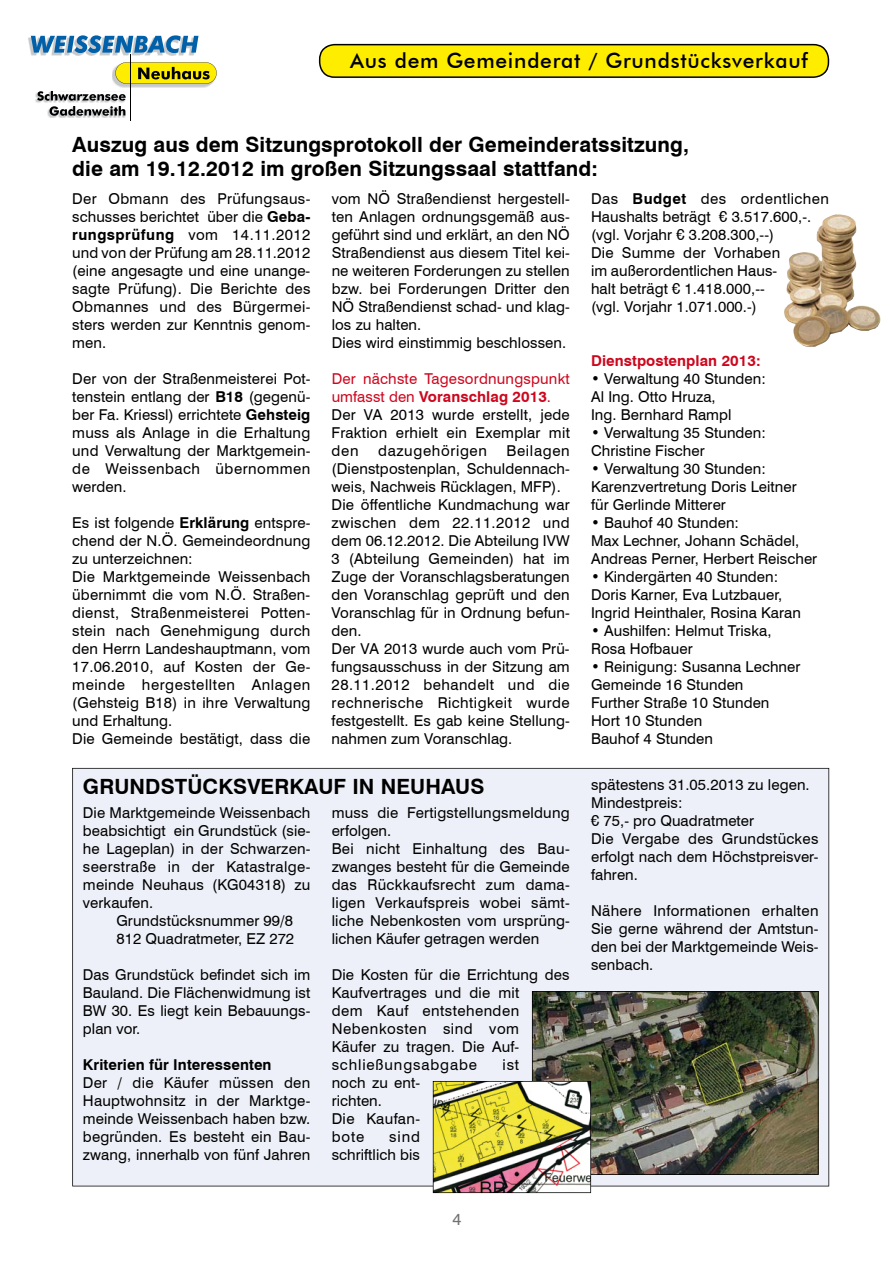
<style>
.page{position:relative;width:893px;height:1263px;background:#fff}
.page>*{position:absolute;margin:0;border:0;box-sizing:border-box;transform-origin:0 0}
.t1{font:700 21px/24px "Swiss 721 BT";letter-spacing:.005em;color:#000}
.t2{font:500 21px "Futura BT";letter-spacing:.035em;color:#000}
.t3{font:16.5px "Swiss 721 BT";color:#707172}
.t4{font:15px/18px "Swiss 721 BT";letter-spacing:.005em;color:#000}
.t5{font:700 15px "Swiss 721 BT";letter-spacing:.005em;color:#000}
.t6{font:700 15px "Swiss 721 BT";letter-spacing:.005em;color:#cd071e}
.t7{font:15px "Swiss 721 BT";letter-spacing:.045em;color:#000}
.s1{font-weight:700}
.s2{color:#cd071e}
.s3{font-weight:700;color:#cd071e}
</style>
<div class="page">
<img style="left:28px;top:37px;width:167px;height:19px">
<svg style="left:31px;top:35px;width:167px;height:18px;background:#649ac3"></svg>
<img style="left:35px;top:93px;width:90px;height:25px">
<hr style="left:131px;top:54px;width:1px;height:67px;background:#000">
<svg style="left:37px;top:62px;width:180px;height:54px"></svg>
<svg style="left:319px;top:44px;width:510px;height:34px;background:#e8d803"></svg>
<img style="left:784px;top:214px;width:97px;height:133px">
<div style="left:72px;top:768px;width:757px;height:418px;background:#edf0f8"></div>
<img style="left:532px;top:991px;width:287px;height:184px">
<img style="left:433px;top:1081px;width:158px;height:112px">
<h1 class="t2" style="left:350px;top:48px;width:459px">Aus dem Gemeinderat / Grundstücksverkauf</h1>
<h1 class="t1" style="left:72px;top:132px;width:618px">Auszug aus dem Sitzungsprotokoll der Gemeinderatssitzung, die am 19.12.2012 im großen Sitzungssaal stattfand:</h1>
<p class="t4" style="left:72px;top:189px;width:240px;text-align:justify">Der Obmann des Prüfungsaus&shy;schusses berichtet über die <span class="s1">Geba&shy;rungsprüfung</span> vom 14.11.2012 und von der Prüfung am 28.11.2012 (eine angesagte und eine unange&shy;sagte Prüfung). Die Berichte des Obmannes und des Bürgermei&shy;sters werden zur Kenntnis genom&shy;men.</p>
<p class="t4" style="left:72px;top:369px;width:240px;text-align:justify">Der von der Straßenmeisterei Pot&shy;tenstein entlang der <span class="s1">B18</span> (gegenü&shy;ber Fa. Kriessl) errichtete <span class="s1">Gehsteig </span>muss als Anlage in die Erhaltung und Verwaltung der Marktgemein&shy;de Weissenbach übernommen werden.</p>
<p class="t4" style="left:72px;top:513px;width:240px">Es ist folgende <span class="s1">Erklärung</span> entspre&shy;chend der N.Ö. Gemeindeordnung zu unterzeichnen:<br>Die Marktgemeinde Weissenbach übernimmt die vom N.Ö. Straßen&shy;dienst, Straßenmeisterei Potten&shy;stein nach Genehmigung durch den Herrn Landeshauptmann, vom<br>17.06.2010, auf Kosten der Ge&shy;meinde hergestellten Anlagen (Gehsteig B18) in ihre Verwaltung und Erhaltung.<br>Die Gemeinde bestätigt, dass die</p>
<p class="t4" style="left:332px;top:189px;width:240px">vom NÖ Straßendienst hergestell&shy;ten Anlagen ordnungsgemäß aus&shy;geführt sind und erklärt, an den NÖ<br>Straßendienst aus diesem Titel kei&shy;ne weiteren Forderungen zu stellen bzw. bei Forderungen Dritter den<br>NÖ Straßendienst schad- und klag&shy;los zu halten.<br>Dies wird einstimmig beschlossen.</p>
<p class="t4" style="left:332px;top:369px;width:240px"><span class="s2">Der nächste Tagesordnungspunkt umfasst den</span> <span class="s3">Voranschlag 2013</span><span class="s2">.<br></span>Der VA 2013 wurde erstellt, jede<br>Fraktion erhielt ein Exemplar mit den</p>
<p class="t7" style="left:378px;top:440px;width:110px">dazugehörigen</p>
<p class="t4" style="left:332px;top:441px;width:240px;text-indent:175px">Beilagen (Dienstpostenplan, Schuldennach&shy;weis, Nachweis Rücklagen, MFP).<br>Die öffentliche Kundmachung war zwischen dem 22.11.2012 und dem 06.12.2012. Die Abteilung IVW<br>3 (Abteilung Gemeinden) hat im<br>Zuge der Voranschlagsberatungen den Voranschlag geprüft und den<br>Voranschlag für in Ordnung befun&shy;den.<br>Der VA 2013 wurde auch vom Prü&shy;fungsausschuss in der Sitzung am<br>28.11.2012 behandelt und die rechnerische Richtigkeit wurde festgestellt. Es gab keine Stellung&shy;nahmen zum Voranschlag.</p>
<h1 class="t1" style="left:83px;top:774px;width:403px">GRUNDSTÜCKSVERKAUF IN NEUHAUS</h1>
<p class="t4" style="left:83px;top:803px;width:229px;text-align:justify">Die Marktgemeinde Weissenbach beabsichtigt ein Grundstück (sie&shy;he Lageplan) in der Schwarzen&shy;seerstraße in der Katastralge&shy;meinde Neuhaus (KG04318) zu verkaufen.</p>
<p class="t4" style="left:116px;top:911px;width:179px">Grundstücksnummer 99/8<br>812 Quadratmeter, EZ 272</p>
<p class="t4" style="left:83px;top:965px;width:229px;text-align:justify">Das Grundstück befindet sich im Bauland. Die Flächenwidmung ist BW 30. Es liegt kein Bebauungs&shy;plan vor.</p>
<p class="t5" style="left:83px;top:1054px;width:190px">Kriterien für Interessenten</p>
<p class="t4" style="left:83px;top:1073px;width:229px;text-align:justify">Der / die Käufer müssen den Hauptwohnsitz in der Marktge&shy;meinde Weissenbach haben bzw. begründen. Es besteht ein Bau&shy;zwang, innerhalb von fünf Jahren</p>
<p class="t4" style="left:332px;top:803px;width:240px">muss die Fertigstellungsmeldung erfolgen.<br>Bei nicht Einhaltung des Bau&shy;zwanges besteht für die Gemeinde das Rückkaufsrecht zum dama&shy;ligen Verkaufspreis wobei sämt&shy;liche Nebenkosten vom ursprüng&shy;lichen Käufer getragen werden</p>
<p class="t4" style="left:332px;top:965px;width:240px">Die Kosten für die Errichtung des<br>Kaufvertrages und die mit<br>dem Kauf entstehenden<br>Nebenkosten sind vom<br>Käufer zu tragen. Die Auf&shy;schließungsabgabe</p>
<p class="t4" style="left:502px;top:1055px;width:18px">ist</p>
<p class="t4" style="left:332px;top:1073px;width:90px">noch zu ent&shy;richten.<br>Die Kaufan&shy;bote</p>
<p class="t4" style="left:332px;top:1127px;width:90px;text-align:right">sind schriftlich bis</p>
<p class="t3" style="left:453px;top:1207px;width:11px">4</p>
<p class="t4" style="left:591px;top:189px;width:240px">Das <span class="s1">Budget</span> des ordentlichen<br>Haushalts beträgt € 3.517.600,-. (vgl. Vorjahr € 3.208.300,--)<br>Die Summe der Vorhaben<br>im außerordentlichen Haus-<br>halt beträgt € 1.418.000,--<br>(vgl. Vorjahr 1.071.000.-)</p>
<p class="t6" style="left:591px;top:350px;width:171px">Dienstpostenplan 2013:</p>
<p class="t4" style="left:591px;top:369px;width:176px">• Verwaltung 40 Stunden:<br>Al Ing. Otto Hruza,<br>Ing. Bernhard Rampl</p>
<p class="t4" style="left:591px;top:423px;width:176px">• Verwaltung 35 Stunden:<br>Christine Fischer</p>
<p class="t4" style="left:591px;top:459px;width:207px">• Verwaltung 30 Stunden:<br>Karenzvertretung Doris Leitner für Gerlinde Mitterer</p>
<p class="t4" style="left:591px;top:513px;width:228px">• Bauhof 40 Stunden:<br>Max Lechner, Johann Schädel,<br>Andreas Perner, Herbert Reischer</p>
<p class="t4" style="left:591px;top:567px;width:211px">• Kindergärten 40 Stunden:<br>Doris Karner, Eva Lutzbauer,<br>Ingrid Heinthaler, Rosina Karan</p>
<p class="t4" style="left:591px;top:621px;width:182px">• Aushilfen: Helmut Triska,<br>Rosa Hofbauer</p>
<p class="t4" style="left:591px;top:657px;width:211px">• Reinigung: Susanna Lechner<br>Gemeinde 16 Stunden<br>Further Straße 10 Stunden<br>Hort 10 Stunden<br>Bauhof 4 Stunden</p>
<p class="t4" style="left:591px;top:775px;width:229px">spätestens 31.05.2013 zu legen.<br>Mindestpreis:<br>€ 75,- pro Quadratmeter<br>Die Vergabe des Grundstückes erfolgt nach dem Höchstpreisver&shy;fahren.</p>
<p class="t4" style="left:591px;top:901px;width:229px;text-align:justify">Nähere Informationen erhalten Sie gerne während der Amtstun&shy;den bei der Marktgemeinde Weis&shy;senbach.</p>
</div>
